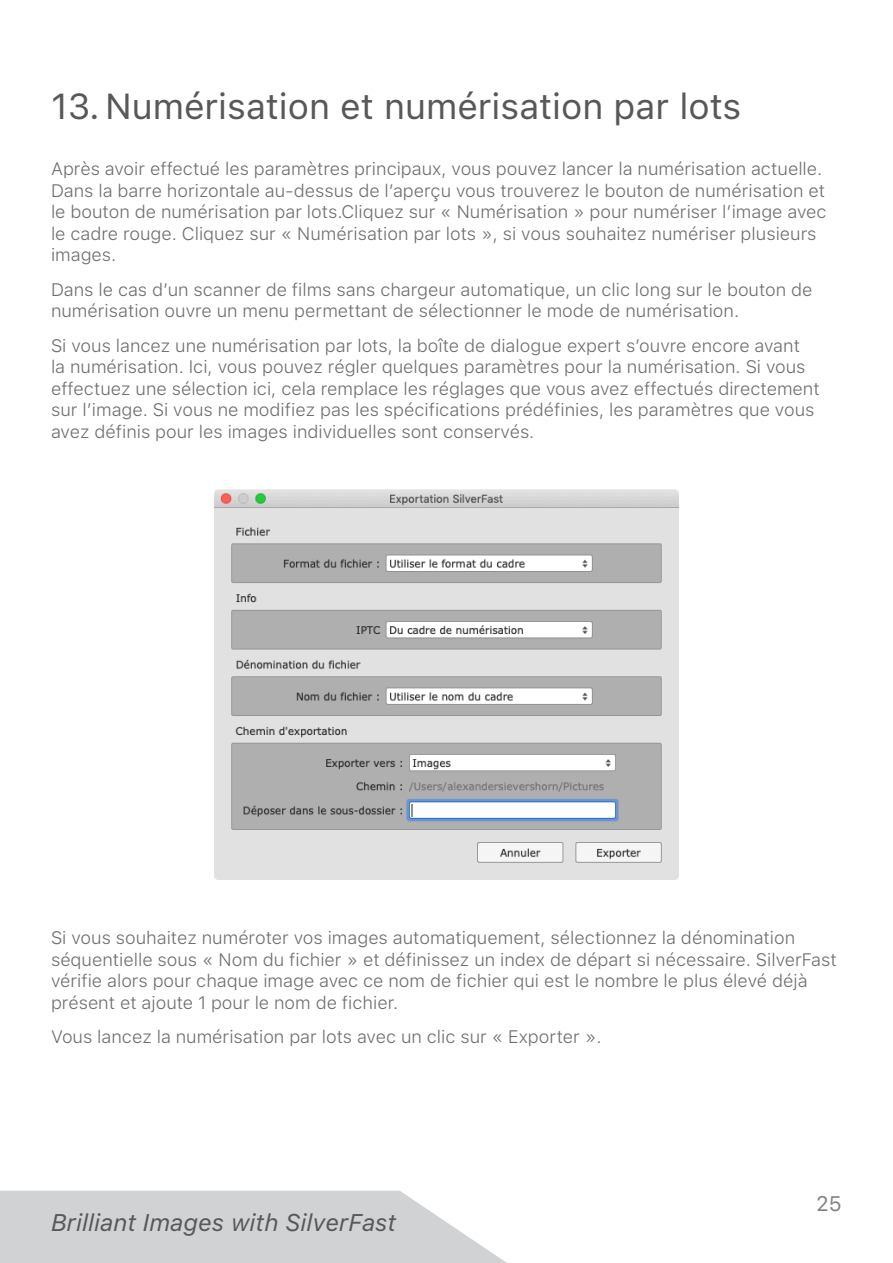
<style>
.page{position:relative;width:893px;height:1263px;background:#fff}
.page>*{position:absolute;margin:0;border:0;box-sizing:border-box;transform-origin:0 0}
.Überschrift{font:36px "SF Pro Text";color:#57585a}
.t1{font:italic 24px "SF Pro Text";color:#57585a}
.t2{font:21px "SF Pro Text";color:#808285}
.Text{font:300 18px/21.6px "SF Pro Text";color:#6c6d70}
</style>
<div class="page">
<img style="left:214px;top:489px;width:465px;height:390px">
<svg style="left:0;top:1191px;width:507px;height:72px;background:#d5d6d8"></svg>
<p class="Überschrift" style="left:51px;top:86px;width:692px">13.Numérisation et numérisation par lots</p>
<p class="Text" style="left:51px;top:158px;width:777px">Après avoir effectué les paramètres principaux, vous pouvez lancer la numérisation actuelle.<br>Dans la barre horizontale au-dessus de l’aperçu vous trouverez le bouton de numérisation et le bouton de numérisation par lots.Cliquez sur « Numérisation » pour numériser l’image avec le cadre rouge. Cliquez sur « Numérisation par lots », si vous souhaitez numériser plusieurs images.</p>
<p class="Text" style="left:51px;top:279px;width:763px">Dans le cas d’un scanner de films sans chargeur automatique, un clic long sur le bouton de numérisation ouvre un menu permettant de sélectionner le mode de numérisation.</p>
<p class="Text" style="left:51px;top:335px;width:770px">Si vous lancez une numérisation par lots, la boîte de dialogue expert s’ouvre encore avant<br>la numérisation. Ici, vous pouvez régler quelques paramètres pour la numérisation. Si vous effectuez une sélection ici, cela remplace les réglages que vous avez effectués directement sur l’image. Si vous ne modifiez pas les spécifications prédéfinies, les paramètres que vous avez définis pour les images individuelles sont conservés.</p>
<p class="Text" style="left:51px;top:927px;width:787px">Si vous souhaitez numéroter vos images automatiquement, sélectionnez la dénomination séquentielle sous « Nom du fichier » et définissez un index de départ si nécessaire. SilverFast vérifie alors pour chaque image avec ce nom de fichier qui est le nombre le plus élevé déjà présent et ajoute 1 pour le nom de fichier.</p>
<p class="Text" style="left:51px;top:1026px;width:552px">Vous lancez la numérisation par lots avec un clic sur « Exporter ».</p>
<h2 class="t1" style="left:51px;top:1208px;width:347px">Brilliant Images with SilverFast</h2>
<p class="t2" style="left:816px;top:1191px;width:27px">25</p>
</div>
